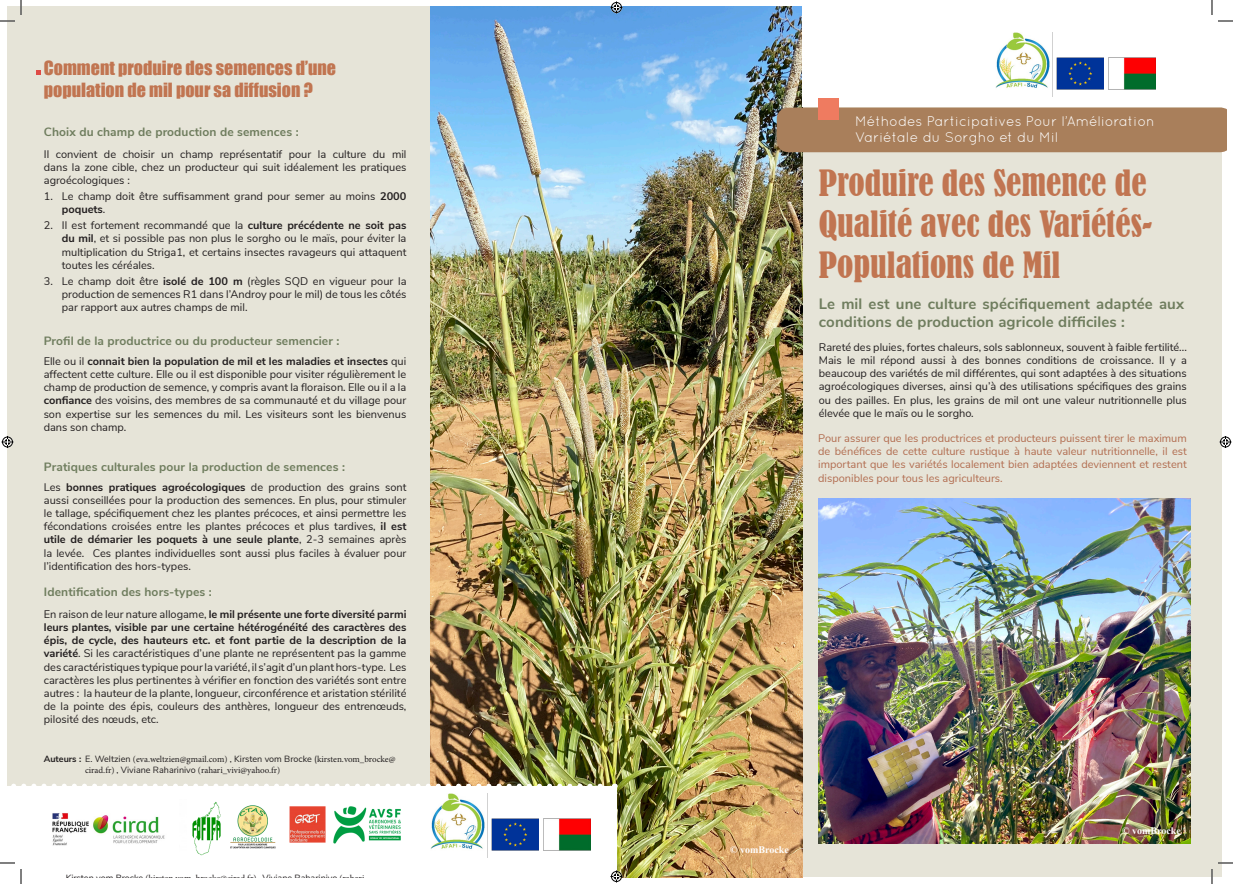
<style>
.page{position:relative;width:1233px;height:884px;background:#fff}
.page>*{position:absolute;margin:0;border:0;box-sizing:border-box;transform-origin:0 0}
.t1{font:condensed 34px/40.8px "Bernard";color:#c17551}
.t2{font:18px/21.6px "Impact";color:#c17551}
.t3{font:700 15px/18px "Nunito Sans";letter-spacing:.01em;color:#6f7d5e}
.t4{font:14px/16.8px "Quicksand";color:#fff}
.t5{font:700 12px "Nunito Sans";letter-spacing:.01em;color:#6f7d5e}
.t6{font:11px/13.2px "Nunito Sans";color:#231f20;text-align:justify}
.t7{font:11px/13.2px "Nunito Sans";color:#b26d50;text-align:justify}
.t8{font:700 10px "Times New Roman";color:#fff}
.t9{font:9px "Minion Pro";color:#231f20}
.s1{font-weight:700}
.s2{font-family:"Nunito Sans";font-weight:700}
.s3{font-family:"Nunito Sans"}
</style>
<div class="page">
<div style="left:7px;top:7px;width:1214px;height:870px;background:#e6e4d8"></div>
<img style="left:431px;top:7px;width:371px;height:870px">
<svg style="left:14px;top:784px;width:601px;height:2px"></svg>
<div style="left:8px;top:786px;width:609px;height:91px;background:#fff"></div>
<img style="left:52px;top:813px;width:113px;height:33px">
<img style="left:192px;top:801px;width:209px;height:55px">
<img style="left:431px;top:794px;width:160px;height:63px">
<div style="left:802px;top:7px;width:424px;height:100px;background:#fff"></div>
<div style="left:776px;top:108px;width:450px;height:44px;background:#a97f5b"></div>
<div style="left:818px;top:98px;width:21px;height:21px;background:#ef7b60"></div>
<img style="left:995px;top:33px;width:161px;height:63px">
<svg style="left:36px;top:71px;width:4px;height:4px"></svg>
<img style="left:818px;top:499px;width:372px;height:344px">
<svg style="left:1218px;top:20px;width:15px;height:2px"></svg>
<svg style="left:1218px;top:862px;width:15px;height:2px"></svg>
<svg style="left:0;top:0;width:22px;height:22px"></svg>
<svg style="left:0;top:862px;width:22px;height:22px"></svg>
<svg style="left:1211px;top:0;width:1px;height:15px"></svg>
<svg style="left:1211px;top:869px;width:1px;height:15px"></svg>
<svg style="left:610px;top:2px;width:12px;height:12px"></svg>
<svg style="left:610px;top:870px;width:12px;height:12px"></svg>
<svg style="left:2px;top:436px;width:12px;height:12px"></svg>
<svg style="left:1219px;top:436px;width:12px;height:12px"></svg>
<p class="t2" style="left:44px;top:57px;width:294px">Comment produire des semences d’une population de mil pour sa diffusion ?</p>
<p class="t5" style="left:44px;top:123px;width:256px">Choix du champ de production de semences :</p>
<p class="t6" style="left:44px;top:146px;width:364px">Il convient de choisir un champ représentatif pour la culture du mil dans la zone cible, chez un producteur qui suit idéalement les pratiques agroécologiques :</p>
<p class="t6" style="left:62px;top:189px;width:346px;text-indent:-18px">1. Le champ doit être suffisamment grand pour semer au moins <span class="s1">2000 poquets</span>.</p>
<p class="t6" style="left:62px;top:218px;width:346px;text-indent:-18px">2. Il est fortement recommandé que la <span class="s1">culture précédente ne soit pas du mil</span>, et si possible pas non plus le sorgho ou le maïs, pour éviter la multiplication du Striga1, et certains insectes ravageurs qui attaquent toutes les céréales.</p>
<p class="t6" style="left:62px;top:274px;width:346px;text-indent:-18px">3. Le champ doit être <span class="s1">isolé de 100 m</span> (règles SQD en vigueur pour la production de semences R1 dans l’Androy pour le mil) de tous les côtés par rapport aux autres champs de mil.</p>
<p class="t5" style="left:44px;top:332px;width:297px">Profil de la productrice ou du producteur semencier :</p>
<p class="t6" style="left:44px;top:354px;width:364px">Elle ou il <span class="s1">connait bien la population de mil et les maladies et insectes</span> qui affectent cette culture. Elle ou il est disponible pour visiter régulièrement le champ de production de semence, y compris avant la floraison. Elle ou il a la <span class="s1">confiance</span> des voisins, des membres de sa communauté et du village pour son expertise sur les semences du mil. Les visiteurs sont les bienvenus dans son champ.</p>
<p class="t5" style="left:44px;top:458px;width:303px">Pratiques culturales pour la production de semences :</p>
<p class="t6" style="left:44px;top:479px;width:364px">Les <span class="s1">bonnes pratiques agroécologiques</span> de production des grains sont aussi conseillées pour la production des semences. En plus, pour stimuler le tallage, spécifiquement chez les plantes précoces, et ainsi permettre les fécondations croisées entre les plantes précoces et plus tardives, <span class="s1">il est utile de démarier les poquets à une seule plante</span>, 2-3 semaines après la levée. Ces plantes individuelles sont aussi plus faciles à évaluer pour l’identification des hors-types.</p>
<p class="t6" style="left:44px;top:607px;width:364px">En raison de leur nature allogame, <span class="s1">le mil présente une forte diversité parmi leurs plantes, visible par une certaine hétérogénéité des caractères des épis, de cycle, des hauteurs etc. et font partie de la description de la variété</span>. Si les caractéristiques d’une plante ne représentent pas la gamme des caractéristiques typique pour la variété, il s’agit d’un plant hors-type. Les caractères les plus pertinentes à vérifier en fonction des variétés sont entre autres : la hauteur de la plante, longueur, circonférence et aristation stérilité de la pointe des épis, couleurs des anthères, longueur des entrenœuds, pilosité des nœuds, etc.</p>
<p class="t5" style="left:44px;top:583px;width:169px">Identification des hors-types :</p>
<p class="t9" style="left:44px;top:753px;width:353px"><span class="s2">Auteurs :</span> <span class="s3">E. Weltzien</span> (eva.weltzien@gmail.com) <span class="s3">, Kirsten vom Brocke (</span>kirsten.vom_brocke@</p>
<p class="t9" style="left:85px;top:764px;width:197px">cirad.fr) <span class="s3">, Viviane Raharinivo</span> (rahari_vivi@yahoo.fr)</p>
<p class="t9" style="left:66px;top:872px;width:305px"><span class="s3">Kirsten vom Brocke</span> (kirsten.vom_brocke@cirad.fr) , <span class="s3">Viviane Raharinivo</span> (rahari_</p>
<p class="t4" style="left:855px;top:112px;width:301px">Méthodes Participatives Pour l’Amélioration<br>Variétale du Sorgho et du Mil</p>
<p class="t1" style="left:818px;top:163px;width:335px">Produire des Semence de<br>Qualité avec des Variétés-<br>Populations de Mil</p>
<p class="t3" style="left:818px;top:293px;width:367px">Le mil est une culture spécifiquement adaptée aux conditions de production agricole difficiles :</p>
<p class="t6" style="left:819px;top:340px;width:369px">Rareté des pluies, fortes chaleurs, sols sablonneux, souvent à faible fertilité...<br>Mais le mil répond aussi à des bonnes conditions de croissance. Il y a beaucoup des variétés de mil différentes, qui sont adaptées à des situations agroécologiques diverses, ainsi qu’à des utilisations spécifiques des grains ou des pailles. En plus, les grains de mil ont une valeur nutritionnelle plus élevée que le maïs ou le sorgho.</p>
<p class="t7" style="left:818px;top:431px;width:370px">Pour assurer que les productrices et producteurs puissent tirer le maximum de bénéfices de cette culture rustique à haute valeur nutritionnelle, il est important que les variétés localement bien adaptées deviennent et restent disponibles pour tous les agriculteurs.</p>
<p class="t8" style="left:730px;top:843px;width:60px">© vomBrocke</p>
<p class="t8" style="left:1122px;top:824px;width:60px">© vomBrocke</p>
</div>
